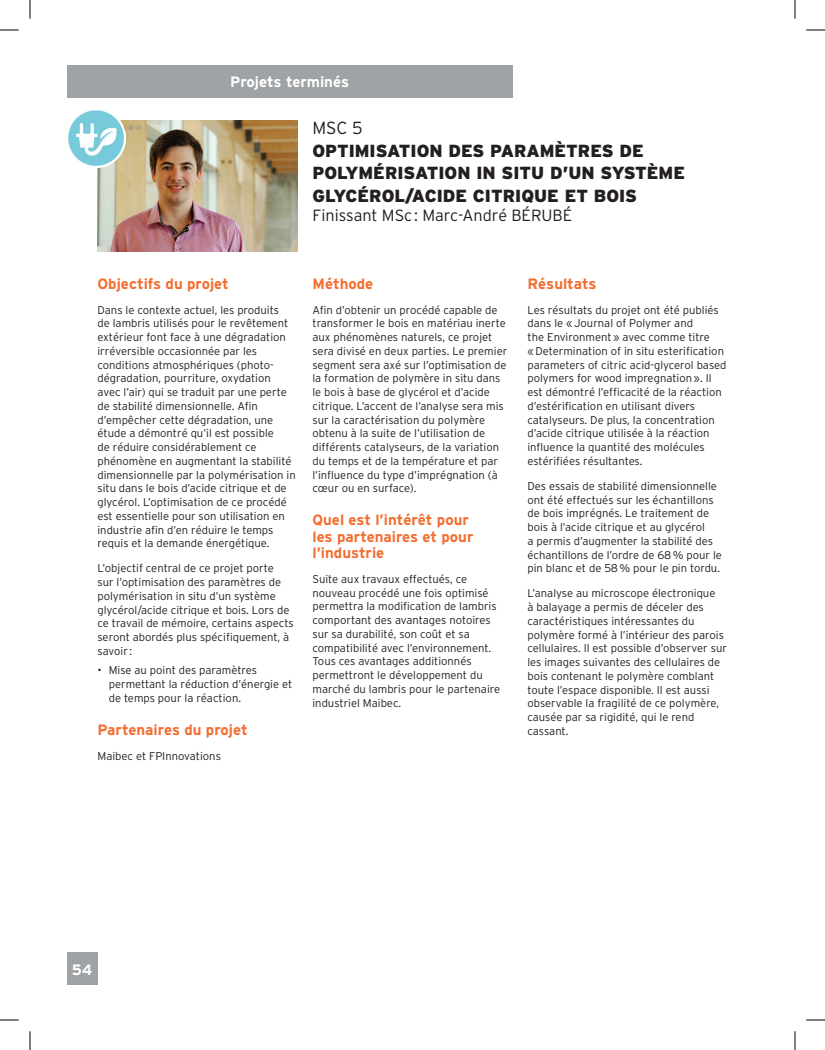
<style>
.page{position:relative;width:825px;height:1050px;background:#fff}
.page>*{position:absolute;margin:0;border:0;box-sizing:border-box;transform-origin:0 0}
.t1{font:900 17.5px/22.5px "Interstate";color:#231f20}
.t2{font:300 17.5px "Interstate";color:#231f20}
.t3{font:300 16.25px "Interstate";color:#231f20}
.t4{font:700 15px/16.2px "Interstate";color:#f36e31}
.t5{font:700 15px "Interstate";color:#fff}
.t6{font:300 11.25px/13.8px "Interstate";color:#231f20}
</style>
<div class="page">
<img style="left:98px;top:120px;width:199px;height:131px">
<div style="left:67px;top:952px;width:31px;height:33px;background:#9fa3a5"></div>
<div style="left:67px;top:65px;width:445px;height:33px;background:#9fa3a5"></div>
<img style="left:68px;top:110px;width:58px;height:58px">
<svg style="left:0;top:29px;width:19px;height:2px"></svg>
<svg style="left:806px;top:29px;width:19px;height:2px"></svg>
<svg style="left:0;top:1019px;width:19px;height:2px"></svg>
<svg style="left:806px;top:1019px;width:19px;height:2px"></svg>
<svg style="left:29px;top:0;width:2px;height:19px"></svg>
<svg style="left:29px;top:1031px;width:2px;height:19px"></svg>
<svg style="left:794px;top:0;width:2px;height:19px"></svg>
<svg style="left:794px;top:1031px;width:2px;height:19px"></svg>
<h3 class="t5" style="left:230px;top:73px;width:120px">Projets terminés</h3>
<h1 class="t2" style="left:312px;top:117px;width:52px">MSC 5</h1>
<h1 class="t1" style="left:312px;top:139px;width:374px">OPTIMISATION DES PARAMÈTRES DE<br>POLYMÉRISATION IN SITU D’UN SYSTÈME<br>GLYCÉROL/ACIDE CITRIQUE ET BOIS</h1>
<h2 class="t3" style="left:312px;top:205px;width:261px">Finissant MSc : Marc-André BÉRUBÉ</h2>
<h3 class="t4" style="left:98px;top:275px;width:133px">Objectifs du projet</h3>
<p class="t6" style="left:98px;top:303px;width:200px">Dans le contexte actuel, les produits<br>de lambris utilisés pour le revêtement extérieur font face à une dégradation irréversible occasionnée par les conditions atmosphériques (photo&shy;dégradation, pourriture, oxydation avec l’air) qui se traduit par une perte de stabilité dimensionnelle. Afin d’empêcher cette dégradation, une étude a démontré qu’il est possible<br>de réduire considérablement ce phénomène en augmentant la stabilité dimensionnelle par la polymérisation in situ dans le bois d’acide citrique et de glycérol. L’optimisation de ce procédé est essentielle pour son utilisation en industrie afin d’en réduire le temps requis et la demande énergétique.</p>
<p class="t6" style="left:98px;top:561px;width:198px">L’objectif central de ce projet porte<br>sur l’optimisation des paramètres de polymérisation in situ d’un système glycérol/acide citrique et bois. Lors de ce travail de mémoire, certains aspects seront abordés plus spécifiquement, à savoir :</p>
<p class="t6" style="left:109px;top:663px;width:185px;text-indent:-11px">• Mise au point des paramètres permettant la réduction d’énergie et de temps pour la réaction.</p>
<h3 class="t4" style="left:98px;top:721px;width:152px">Partenaires du projet</h3>
<p class="t6" style="left:98px;top:749px;width:125px">Maibec et FPInnovations</p>
<h3 class="t4" style="left:312px;top:275px;width:62px">Méthode</h3>
<p class="t6" style="left:312px;top:303px;width:196px">Afin d’obtenir un procédé capable de transformer le bois en matériau inerte aux phénomènes naturels, ce projet sera divisé en deux parties. Le premier segment sera axé sur l’optimisation de la formation de polymère in situ dans le bois à base de glycérol et d’acide citrique. L’accent de l’analyse sera mis sur la caractérisation du polymère obtenu à la suite de l’utilisation de différents catalyseurs, de la variation du temps et de la température et par l’influence du type d’imprégnation (à cœur ou en surface).</p>
<h3 class="t4" style="left:312px;top:512px;width:162px">Quel est l’intérêt pour les partenaires et pour l’industrie</h3>
<p class="t6" style="left:312px;top:572px;width:189px">Suite aux travaux effectués, ce nouveau procédé une fois optimisé permettra la modification de lambris comportant des avantages notoires sur sa durabilité, son coût et sa compatibilité avec l’environnement.<br>Tous ces avantages additionnés permettront le développement du marché du lambris pour le partenaire industriel Maibec.</p>
<h3 class="t4" style="left:528px;top:275px;width:71px">Résultats</h3>
<p class="t6" style="left:528px;top:303px;width:201px">Les résultats du projet ont été publiés dans le «Journal of Polymer and<br>the Environment» avec comme titre «Determination of in situ esterification parameters of citric acid-glycerol based polymers for wood impregnation». Il est démontré l’efficacité de la réaction d’estérification en utilisant divers catalyseurs. De plus, la concentration d’acide citrique utilisée à la réaction influence la quantité des molécules estérifiées résultantes.</p>
<p class="t6" style="left:528px;top:479px;width:196px">Des essais de stabilité dimensionnelle ont été effectués sur les échantillons de bois imprégnés. Le traitement de bois à l’acide citrique et au glycérol<br>a permis d’augmenter la stabilité des échantillons de l’ordre de 68% pour le pin blanc et de 58% pour le pin tordu.</p>
<p class="t6" style="left:528px;top:586px;width:201px">L’analyse au microscope électronique<br>à balayage a permis de déceler des caractéristiques intéressantes du polymère formé à l’intérieur des parois cellulaires. Il est possible d’observer sur les images suivantes des cellulaires de bois contenant le polymère comblant toute l’espace disponible. Il est aussi observable la fragilité de ce polymère, causée par sa rigidité, qui le rend cassant.</p>
<h3 class="t5" style="left:72px;top:960px;width:22px">54</h3>
</div>
